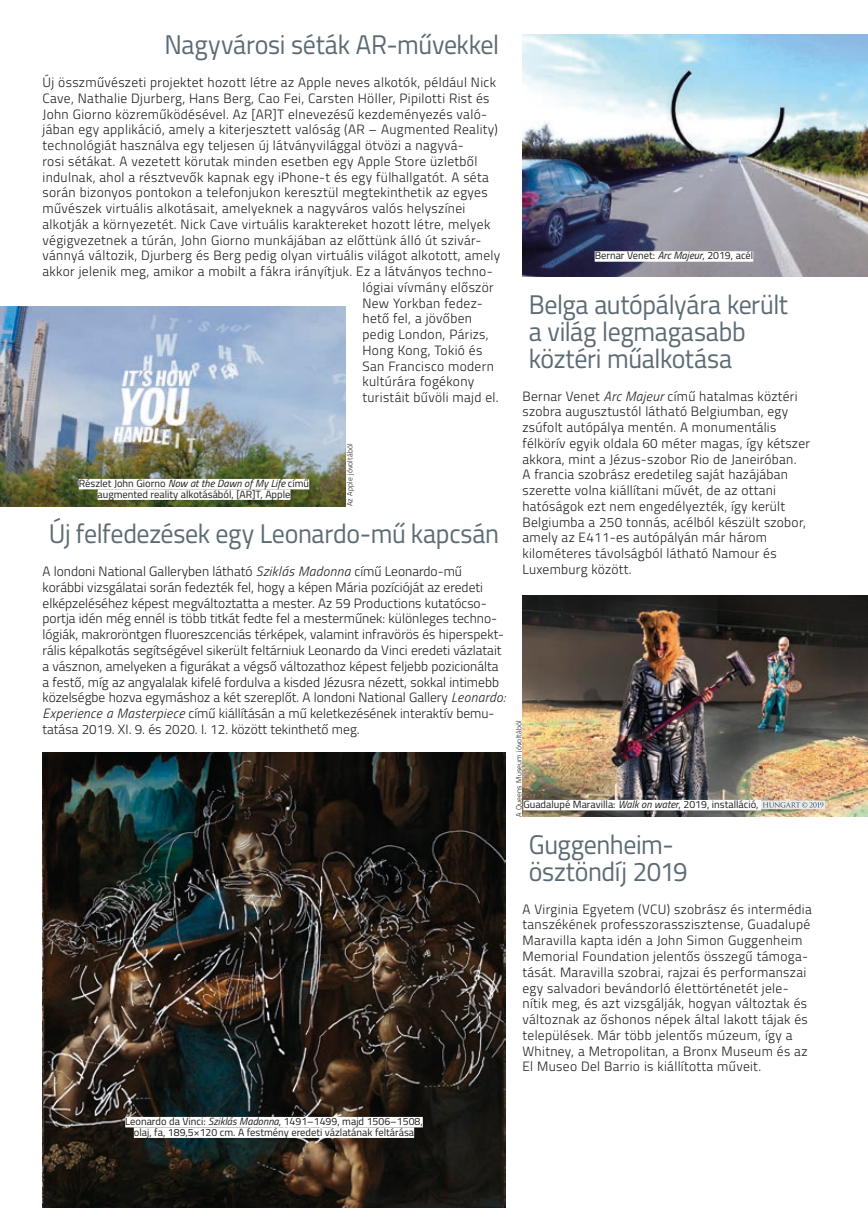
<style>
.page{position:relative;width:868px;height:1208px;background:#fff}
.page>*{position:absolute;margin:0;border:0;box-sizing:border-box;transform-origin:0 0}
.t1{font:27px/27px "Titillium";letter-spacing:-.015em;color:#5c6b73;scale:.96 1}
.t2{font:300 13.5px/15.8px "Titillium";letter-spacing:.02em;color:#1d1d1b}
.t3{font:300 13.5px/15.8px "Titillium";color:#1d1d1b}
.t4{font:10.5px/10.5px "Titillium";color:#1d1d1b;text-align:center}
.t5{font:300 7.5px "Titillium";letter-spacing:.025em;color:#1d1d1b}
.s1{font-style:italic}
</style>
<div class="page">
<img style="left:522px;top:34px;width:345px;height:242px">
<div style="left:594px;top:251px;width:159px;height:11px;background:#fff"></div>
<img style="left:43px;top:753px;width:462px;height:455px">
<div style="left:125px;top:1117px;width:298px;height:10px;background:#fff"></div>
<div style="left:134px;top:1127px;width:280px;height:11px;background:#fff"></div>
<img style="left:522px;top:595px;width:345px;height:221px">
<div style="left:523px;top:800px;width:238px;height:10px;background:#fff"></div>
<svg style="left:761px;top:800px;width:63px;height:9px"></svg>
<img style="left:0;top:306px;width:345px;height:200px">
<div style="left:79px;top:479px;width:230px;height:10px;background:#fff"></div>
<div style="left:98px;top:489px;width:192px;height:11px;background:#fff"></div>
<h1 class="t1" style="left:164px;top:30px;width:350px">Nagyvárosi séták AR-művekkel</h1>
<p class="t2" style="left:43px;top:74px;width:455px">Új összművészeti projektet hozott létre az Apple neves alkotók, például Nick</p>
<p class="t2" style="left:43px;top:90px;width:448px">Cave, Nathalie Djurberg, Hans Berg, Cao Fei, Carsten Höller, Pipilotti Rist és</p>
<p class="t2" style="left:43px;top:105px;width:446px">John Giorno közreműködésével. Az [AR]T elnevezésű kezdeményezés való-</p>
<p class="t2" style="left:43px;top:121px;width:457px">jában egy applikáció, amely a kiterjesztett valóság (AR – Augmented Reality)</p>
<p class="t2" style="left:43px;top:137px;width:423px">technológiát használva egy teljesen új látványvilággal ötvözi a nagyvá-</p>
<p class="t2" style="left:43px;top:153px;width:436px">rosi sétákat. A vezetett körutak minden esetben egy Apple Store üzletből</p>
<p class="t2" style="left:43px;top:168px;width:447px">indulnak, ahol a résztvevők kapnak egy iPhone-t és egy fülhallgatót. A séta</p>
<p class="t2" style="left:43px;top:184px;width:446px">során bizonyos pontokon a telefonjukon keresztül megtekinthetik az egyes</p>
<p class="t2" style="left:43px;top:200px;width:424px">művészek virtuális alkotásait, amelyeknek a nagyváros valós helyszínei</p>
<p class="t2" style="left:43px;top:216px;width:449px">alkotják a környezetét. Nick Cave virtuális karaktereket hozott létre, melyek</p>
<p class="t2" style="left:43px;top:231px;width:440px">végigvezetnek a túrán, John Giorno munkájában az előttünk álló út szivár-</p>
<p class="t2" style="left:43px;top:247px;width:459px">vánnyá változik, Djurberg és Berg pedig olyan virtuális világot alkotott, amely</p>
<p class="t2" style="left:43px;top:263px;width:451px">akkor jelenik meg, amikor a mobilt a fákra irányítjuk. Ez a látványos techno-</p>
<p class="t2" style="left:362px;top:279px;width:133px">lógiai vívmány először</p>
<p class="t2" style="left:362px;top:294px;width:122px">New Yorkban fedez-</p>
<p class="t2" style="left:362px;top:310px;width:111px">hető fel, a jövőben</p>
<p class="t2" style="left:362px;top:326px;width:128px">pedig London, Párizs,</p>
<p class="t2" style="left:362px;top:342px;width:121px">Hong Kong, Tokió és</p>
<p class="t2" style="left:362px;top:357px;width:133px">San Francisco modern</p>
<p class="t2" style="left:362px;top:373px;width:113px">kultúrára fogékony</p>
<p class="t2" style="left:362px;top:389px;width:138px">turistáit bűvöli majd el.</p>
<p class="t5" style="left:344px;top:506px;width:65px;rotate:-90deg">Az Apple jóvoltából</p>
<h1 class="t1" style="left:49px;top:519px;width:470px">Új felfedezések egy Leonardo-mű kapcsán</h1>
<p class="t3" style="left:43px;top:563px;width:464px">A londoni National Galleryben látható <span class="s1">Sziklás Madonna</span> című Leonardo-mű korábbi vizsgálatai során fedezték fel, hogy a képen Mária pozícióját az eredeti elképzeléséhez képest megváltoztatta a mester. Az 59 Productions kutatócso&shy;portja idén még ennél is több titkát fedte fel a mesterműnek: különleges techno&shy;lógiák, makroröntgen fluoreszcenciás térképek, valamint infravörös és hiperspekt&shy;rális képalkotás segítségével sikerült feltárniuk Leonardo da Vinci eredeti vázlatait a vásznon, amelyeken a figurákat a végső változathoz képest feljebb pozicionálta a festő, míg az angyalalak kifelé fordulva a kisded Jézusra nézett, sokkal intimebb közelségbe hozva egymáshoz a két szereplőt. A londoni National Gallery <span class="s1">Leonardo:<br>Experience a Masterpiece</span> című kiállításán a mű keletkezésének interaktív bemu&shy;tatása 2019. XI. 9. és 2020. I. 12. között tekinthető meg.</p>
<p class="t4" style="left:79px;top:478px;width:232px">Részlet John Giorno <span class="s1">Now at the Dawn of My Life</span> című augmented reality alkotásából, [AR]T, Apple</p>
<p class="t4" style="left:594px;top:250px;width:160px">Bernar Venet: <span class="s1">Arc Majeur</span>, 2019, acél</p>
<h1 class="t1" style="left:529px;top:289px;width:271px">Belga autópályára került a világ legmagasabb köztéri műalkotása</h1>
<p class="t2" style="left:522px;top:387px;width:289px">Bernar Venet <span class="s1">Arc Majeur</span> című hatalmas köztéri szobra augusztustól látható Belgiumban, egy zsúfolt autópálya mentén. A monumentális félkörív egyik oldala 60 méter magas, így kétszer akkora, mint a Jézus-szobor Rio de Janeiróban.<br>A francia szobrász eredetileg saját hazájában szerette volna kiállítani művét, de az ottani hatóságok ezt nem engedélyezték, így került Belgiumba a 250 tonnás, acélból készült szobor, amely az E411-es autópályán már három kilométeres távolságból látható Namour és Luxemburg között.</p>
<p class="t5" style="left:513px;top:816px;width:98px;rotate:-90deg">A Queens Museum jóvoltából</p>
<p class="t4" style="left:523px;top:798px;width:237px">Guadalupé Maravilla: <span class="s1">Walk on water</span>, 2019, installáció,</p>
<h1 class="t1" style="left:529px;top:829px;width:167px">Guggenheim&shy;ösztöndíj 2019</h1>
<p class="t2" style="left:522px;top:900px;width:291px">A Virginia Egyetem (VCU) szobrász és intermédia tanszékének professzorasszisztense, Guadalupé Maravilla kapta idén a John Simon Guggenheim Memorial Foundation jelentős összegű támoga&shy;tását. Maravilla szobrai, rajzai és performanszai egy salvadori bevándorló élettörténetét jele&shy;nítik meg, és azt vizsgálják, hogyan változtak és változnak az őshonos népek által lakott tájak és települések. Már több jelentős múzeum, így a Whitney, a Metropolitan, a Bronx Museum és az El Museo Del Barrio is kiállította műveit.</p>
<p class="t4" style="left:125px;top:1115px;width:299px">Leonardo da Vinci: <span class="s1">Sziklás Madonna</span>, 1491–1499, majd 1506–1508, olaj, fa, 189,5×120 cm. A festmény eredeti vázlatának feltárása</p>
</div>
